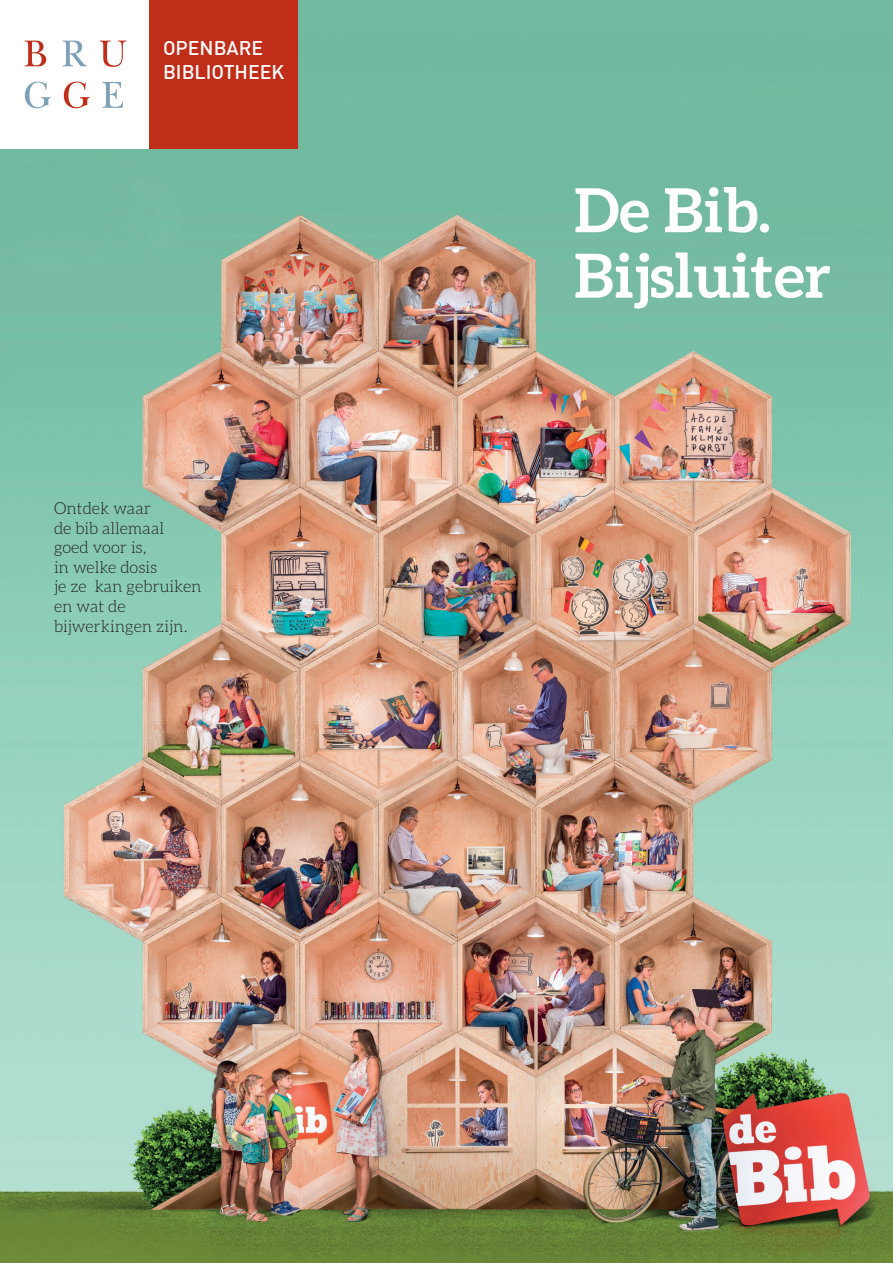
<style>
.page{position:relative;width:893px;height:1263px;background:#fff}
.page>*{position:absolute;margin:0;border:0;box-sizing:border-box;transform-origin:0 0}
.t1{font:700 60.75px "Aleo";color:#fff}
.t2{font:500 19.5px/23.4px "DIN Offc Pro";color:#fff}
.t3{font:300 16.5px/19.5px "Aleo";color:#231f20}
</style>
<div class="page">
<img style="left:0;top:0;width:893px;height:1263px">
<div style="left:149px;top:0;width:149px;height:149px;background:#c02d19"></div>
<div style="left:0;top:0;width:149px;height:149px;background:#fff"></div>
<svg style="left:25px;top:40px;width:21px;height:26px"></svg>
<svg style="left:63px;top:41px;width:24px;height:25px"></svg>
<svg style="left:100px;top:41px;width:26px;height:26px"></svg>
<svg style="left:25px;top:82px;width:26px;height:26px"></svg>
<svg style="left:64px;top:82px;width:26px;height:26px"></svg>
<svg style="left:102px;top:82px;width:21px;height:26px"></svg>
<p class="t2" style="left:163px;top:34px;width:123px">OPENBARE<br>BIBLIOTHEEK</p>
<p class="t3" style="left:54px;top:499px;width:149px">Ontdek waar<br>de bib allemaal goed voor is,<br>in welke dosis<br>je ze kan gebruiken en wat de bijwerkingen zijn.</p>
<p class="t1" style="left:574px;top:175px;width:198px">De Bib.</p>
<p class="t1" style="left:574px;top:241px;width:258px">Bijsluiter</p>
</div>
